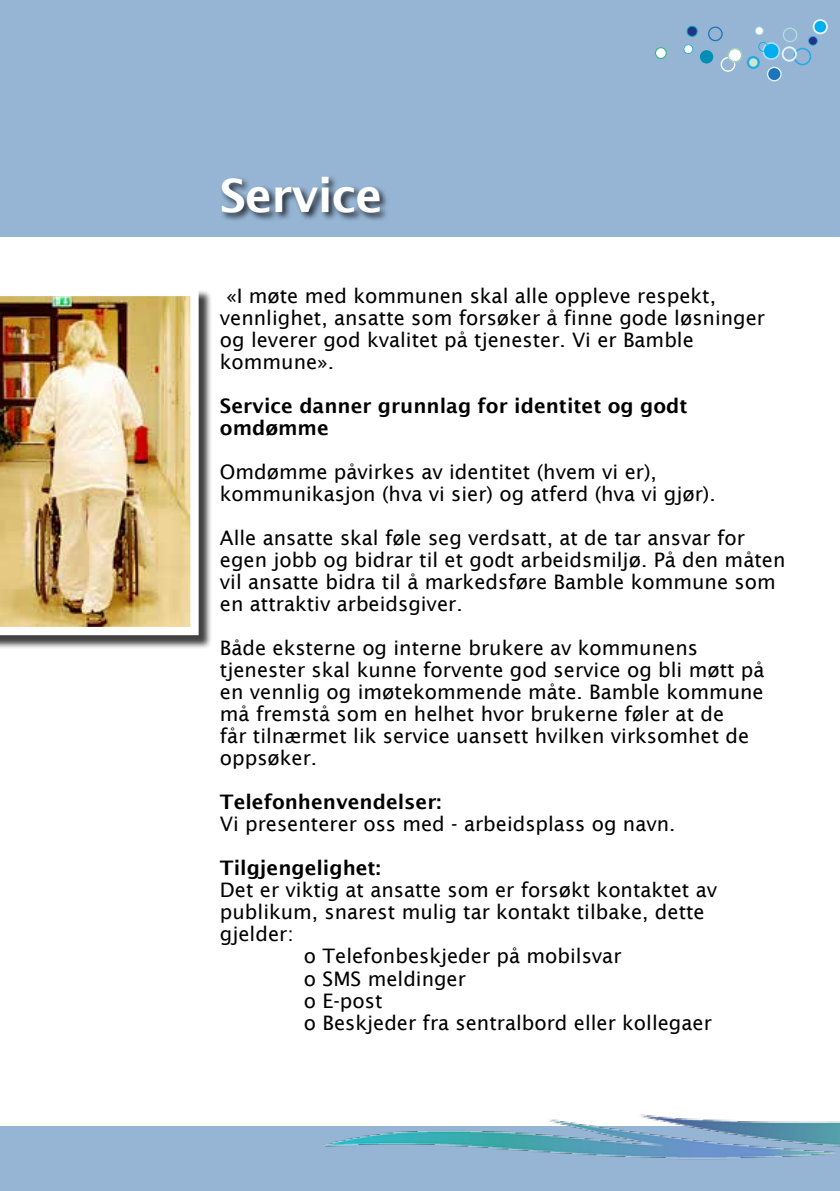
<style>
.page{position:relative;width:840px;height:1191px;background:#fff}
.page>*{position:absolute;margin:0;border:0;box-sizing:border-box;transform-origin:0 0}
.t1{font:600 46px "Lucida Sans";letter-spacing:-.02em;color:#fff}
.t2{font:20px/22px "Lucida Sans";color:#000}
.t3{font:600 20px/22px "Lucida Sans";color:#000}
</style>
<div class="page">
<div style="left:0;top:1125px;width:839px;height:66px;background:#96b5d4"></div>
<div style="left:0;top:0;width:839px;height:236px;background:#96b5d4"></div>
<svg style="left:686px;top:26px;width:11px;height:11px"></svg>
<svg style="left:683px;top:44px;width:9px;height:10px"></svg>
<svg style="left:655px;top:47px;width:11px;height:12px"></svg>
<div style="left:699px;top:50px;width:14px;height:14px;background:#008fb4;border-radius:50%"></div>
<svg style="left:707px;top:19px;width:120px;height:62px"></svg>
<img style="left:302px;top:1114px;width:537px;height:46px">
<div style="left:220px;top:175px;width:169px;height:47px;background:#000;opacity:.75"></div>
<div style="left:0;top:289px;width:212px;height:360px;background:#000;opacity:.75"></div>
<img style="left:0;top:289px;width:198px;height:346px">
<h1 class="t1" style="left:220px;top:169px;width:164px">Service</h1>
<p class="t2" style="left:220px;top:285px;width:546px;text-indent:6px">«I møte med kommunen skal alle oppleve respekt, vennlighet, ansatte som forsøker å finne gode løsninger og leverer god kvalitet på tjenester. Vi er Bamble kommune».</p>
<p class="t3" style="left:220px;top:395px;width:469px">Service danner grunnlag for identitet og godt omdømme</p>
<p class="t2" style="left:220px;top:461px;width:497px">Omdømme påvirkes av identitet (hvem vi er), kommunikasjon (hva vi sier) og atferd (hva vi gjør).</p>
<p class="t2" style="left:220px;top:527px;width:566px">Alle ansatte skal føle seg verdsatt, at de tar ansvar for egen jobb og bidrar til et godt arbeidsmiljø. På den måten vil ansatte bidra til å markedsføre Bamble kommune som en attraktiv arbeidsgiver.</p>
<p class="t2" style="left:220px;top:637px;width:546px">Både eksterne og interne brukere av kommunens tjenester skal kunne forvente god service og bli møtt på en vennlig og imøtekommende måte. Bamble kommune må fremstå som en helhet hvor brukerne føler at de<br>får tilnærmet lik service uansett hvilken virksomhet de oppsøker.</p>
<p class="t3" style="left:220px;top:791px;width:223px">Telefonhenvendelser:</p>
<p class="t2" style="left:220px;top:813px;width:457px">Vi presenterer oss med - arbeidsplass og navn.</p>
<p class="t3" style="left:220px;top:857px;width:162px">Tilgjengelighet:</p>
<p class="t2" style="left:220px;top:879px;width:498px">Det er viktig at ansatte som er forsøkt kontaktet av</p>
<p class="t2" style="left:220px;top:901px;width:486px">publikum, snarest mulig tar kontakt tilbake, dette</p>
<p class="t2" style="left:220px;top:923px;width:75px">gjelder:</p>
<p class="t2" style="left:304px;top:945px;width:319px">o Telefonbeskjeder på mobilsvar</p>
<p class="t2" style="left:304px;top:967px;width:163px">o SMS meldinger</p>
<p class="t2" style="left:304px;top:989px;width:80px">o E-post</p>
<p class="t2" style="left:304px;top:1011px;width:409px">o Beskjeder fra sentralbord eller kollegaer</p>
</div>
